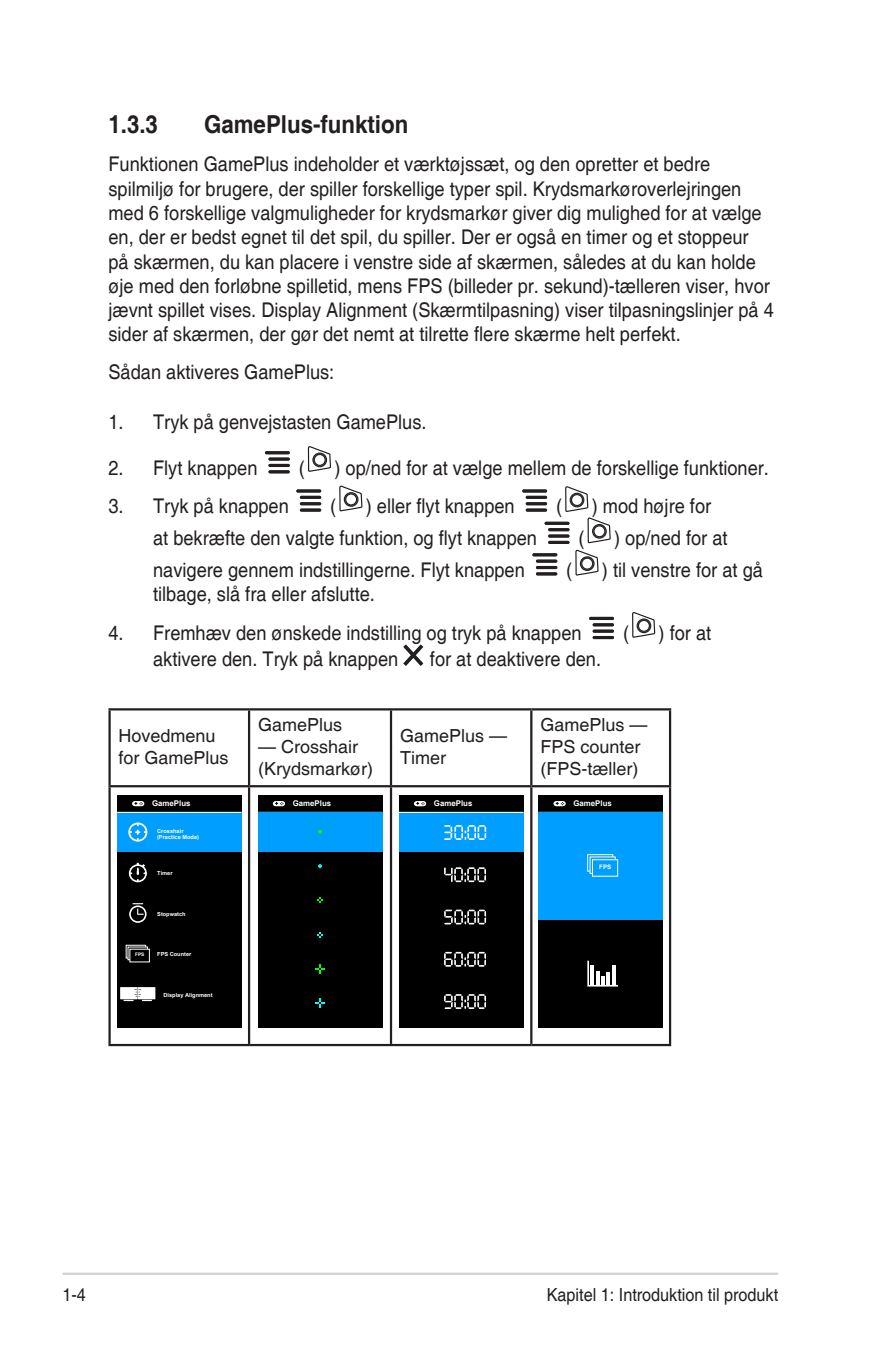
<style>
.page{position:relative;width:893px;height:1346px;background:#fff}
.page>*{position:absolute;margin:0;border:0;box-sizing:border-box;transform-origin:0 0}
.Heading_2{font:700 24.75px "Helvetica";color:#231f20;scale:.9 1}
.Body_Text{font:20.25px/24.3px "Helvetica";color:#231f20;scale:.9 1}
.t1{font:18px/21.6px "Helvetica";color:#231f20}
.t2{font:18px "Helvetica";color:#231f20;scale:.9 1}
.t3{font:700 7.88px "Arial";color:#fff}
.t4{font:700 6.08px "Arial";color:#fff}
.t5{font:700 5.62px/6.5px "Arial";color:#fff}
.t6{font:700 4.73px "Arial";color:#fff}
</style>
<div class="page">
<hr style="left:63px;top:1272px;width:715px;height:3px;background:#d1d2d4">
<hr style="left:265px;top:451px;width:25px;height:3px;background:#231f20;border-radius:2px">
<svg style="left:268px;top:457px;width:22px;height:4px"></svg>
<hr style="left:268px;top:464px;width:22px;height:3px;background:#231f20;border-radius:2px">
<hr style="left:268px;top:470px;width:22px;height:3px;background:#231f20;border-radius:2px">
<svg style="left:308px;top:446px;width:23px;height:26px"></svg>
<hr style="left:296px;top:489px;width:25px;height:3px;background:#231f20;border-radius:2px">
<hr style="left:300px;top:496px;width:21px;height:3px;background:#231f20;border-radius:2px">
<hr style="left:300px;top:502px;width:21px;height:3px;background:#231f20;border-radius:2px">
<svg style="left:300px;top:508px;width:21px;height:4px"></svg>
<svg style="left:339px;top:486px;width:23px;height:25px"></svg>
<hr style="left:522px;top:489px;width:25px;height:3px;background:#231f20;border-radius:2px">
<hr style="left:526px;top:496px;width:21px;height:3px;background:#231f20;border-radius:2px">
<hr style="left:526px;top:502px;width:21px;height:3px;background:#231f20;border-radius:2px">
<svg style="left:526px;top:508px;width:21px;height:4px"></svg>
<hr style="left:545px;top:522px;width:24px;height:3px;background:#231f20;border-radius:2px">
<hr style="left:548px;top:528px;width:21px;height:3px;background:#231f20;border-radius:2px">
<svg style="left:548px;top:534px;width:21px;height:4px"></svg>
<hr style="left:548px;top:541px;width:21px;height:3px;background:#231f20;border-radius:2px">
<svg style="left:565px;top:486px;width:46px;height:57px"></svg>
<hr style="left:532px;top:553px;width:25px;height:3px;background:#231f20;border-radius:2px">
<svg style="left:536px;top:559px;width:21px;height:4px"></svg>
<hr style="left:536px;top:566px;width:21px;height:3px;background:#231f20;border-radius:2px">
<hr style="left:536px;top:572px;width:21px;height:3px;background:#231f20;border-radius:2px">
<svg style="left:575px;top:550px;width:24px;height:25px"></svg>
<hr style="left:589px;top:617px;width:25px;height:3px;background:#231f20;border-radius:2px">
<hr style="left:593px;top:623px;width:21px;height:3px;background:#231f20;border-radius:2px">
<svg style="left:593px;top:629px;width:21px;height:4px"></svg>
<hr style="left:593px;top:636px;width:21px;height:3px;background:#231f20;border-radius:2px">
<svg style="left:632px;top:612px;width:23px;height:26px"></svg>
<svg style="left:403px;top:644px;width:20px;height:22px"></svg>
<hr style="left:108px;top:708px;width:141px;height:2px;background:#231f20">
<hr style="left:108px;top:710px;width:3px;height:75px;background:#231f20">
<hr style="left:249px;top:708px;width:142px;height:2px;background:#231f20">
<hr style="left:248px;top:710px;width:2px;height:75px;background:#231f20">
<hr style="left:391px;top:708px;width:140px;height:2px;background:#231f20">
<hr style="left:390px;top:710px;width:2px;height:75px;background:#231f20">
<hr style="left:531px;top:708px;width:140px;height:2px;background:#231f20">
<hr style="left:530px;top:710px;width:2px;height:75px;background:#231f20">
<hr style="left:669px;top:710px;width:2px;height:75px;background:#231f20">
<hr style="left:108px;top:785px;width:141px;height:2px;background:#231f20">
<hr style="left:108px;top:787px;width:3px;height:257px;background:#231f20">
<hr style="left:249px;top:785px;width:142px;height:2px;background:#231f20">
<hr style="left:248px;top:787px;width:2px;height:257px;background:#231f20">
<hr style="left:391px;top:785px;width:140px;height:2px;background:#231f20">
<hr style="left:390px;top:787px;width:2px;height:257px;background:#231f20">
<hr style="left:531px;top:785px;width:140px;height:2px;background:#231f20">
<hr style="left:530px;top:787px;width:2px;height:257px;background:#231f20">
<hr style="left:669px;top:787px;width:2px;height:257px;background:#231f20">
<hr style="left:108px;top:1044px;width:141px;height:2px;background:#231f20">
<hr style="left:249px;top:1044px;width:142px;height:2px;background:#231f20">
<hr style="left:391px;top:1044px;width:140px;height:2px;background:#231f20">
<hr style="left:531px;top:1044px;width:140px;height:2px;background:#231f20">
<div style="left:117px;top:795px;width:125px;height:233px;background:#000"></div>
<svg style="left:132px;top:801px;width:12px;height:5px"></svg>
<div style="left:117px;top:812px;width:125px;height:40px;background:#009eff"></div>
<hr style="left:117px;top:812px;width:125px;height:1px;background:#fff">
<svg style="left:128px;top:822px;width:19px;height:19px"></svg>
<svg style="left:120px;top:987px;width:35px;height:14px"></svg>
<svg style="left:129px;top:863px;width:18px;height:19px"></svg>
<svg style="left:129px;top:903px;width:18px;height:20px"></svg>
<div style="left:258px;top:795px;width:124px;height:233px;background:#000"></div>
<svg style="left:273px;top:801px;width:12px;height:5px"></svg>
<div style="left:258px;top:812px;width:124px;height:40px;background:#009eff"></div>
<svg style="left:318px;top:830px;width:4px;height:4px"></svg>
<svg style="left:318px;top:864px;width:4px;height:4px"></svg>
<svg style="left:317px;top:932px;width:6px;height:5px"></svg>
<svg style="left:317px;top:897px;width:6px;height:6px"></svg>
<svg style="left:315px;top:964px;width:10px;height:10px"></svg>
<svg style="left:315px;top:998px;width:10px;height:10px"></svg>
<div style="left:399px;top:795px;width:124px;height:233px;background:#000"></div>
<svg style="left:414px;top:801px;width:12px;height:5px"></svg>
<div style="left:399px;top:812px;width:124px;height:40px;background:#009eff"></div>
<svg style="left:444px;top:825px;width:42px;height:15px"></svg>
<svg style="left:444px;top:867px;width:42px;height:15px"></svg>
<svg style="left:444px;top:909px;width:42px;height:15px"></svg>
<svg style="left:444px;top:952px;width:42px;height:15px"></svg>
<svg style="left:444px;top:994px;width:42px;height:15px"></svg>
<hr style="left:399px;top:812px;width:124px;height:1px;background:#fff">
<div style="left:538px;top:795px;width:125px;height:233px;background:#000"></div>
<div style="left:538px;top:812px;width:125px;height:107px;background:#009eff"></div>
<svg style="left:553px;top:801px;width:13px;height:5px"></svg>
<svg style="left:589px;top:856px;width:1px;height:13px"></svg>
<div style="left:587px;top:854px;width:26px;height:17px;border:1px solid #fff"></div>
<div style="left:590px;top:857px;width:25px;height:16px;background:#009eff"></div>
<div style="left:592px;top:859px;width:26px;height:17px;border:1px solid #fff"></div>
<svg style="left:587px;top:961px;width:31px;height:25px"></svg>
<hr style="left:590px;top:965px;width:4px;height:21px;background:#fff">
<hr style="left:612px;top:965px;width:4px;height:21px;background:#fff">
<hr style="left:596px;top:971px;width:3px;height:15px;background:#fff">
<hr style="left:601px;top:976px;width:4px;height:10px;background:#fff">
<hr style="left:606px;top:972px;width:4px;height:14px;background:#fff">
<p class="Heading_2" style="left:108px;top:109px;width:57px">1.3.3</p>
<p class="Heading_2" style="left:204px;top:109px;width:228px">GamePlus-funktion</p>
<p class="Body_Text" style="left:108px;top:153px;width:741px">Funktionen GamePlus indeholder et værktøjssæt, og den opretter et bedre spilmiljø for brugere, der spiller forskellige typer spil. Krydsmarkøroverlejringen med 6 forskellige valgmuligheder for krydsmarkør giver dig mulighed for at vælge en, der er bedst egnet til det spil, du spiller. Der er også en timer og et stoppeur på skærmen, du kan placere i venstre side af skærmen, således at du kan holde øje med den forløbne spilletid, mens FPS (billeder pr. sekund)-tælleren viser, hvor jævnt spillet vises. Display Alignment (Skærmtilpasning) viser tilpasningslinjer på 4 sider af skærmen, der gør det nemt at tilrette flere skærme helt perfekt.</p>
<p class="Body_Text" style="left:108px;top:360px;width:252px">Sådan aktiveres GamePlus:</p>
<p class="Body_Text" style="left:108px;top:410px;width:355px">1. Tryk på genvejstasten GamePlus.</p>
<p class="Body_Text" style="left:108px;top:456px;width:167px">2. Flyt knappen</p>
<p class="Body_Text" style="left:299px;top:456px;width:8px">(</p>
<p class="Body_Text" style="left:334px;top:456px;width:484px">) op/ned for at vælge mellem de forskellige funktioner.</p>
<p class="Body_Text" style="left:108px;top:494px;width:202px">3. Tryk på knappen</p>
<p class="Body_Text" style="left:330px;top:494px;width:8px">(</p>
<p class="Body_Text" style="left:366px;top:494px;width:167px">) eller flyt knappen</p>
<p class="Body_Text" style="left:556px;top:494px;width:8px">(</p>
<p class="Body_Text" style="left:592px;top:494px;width:134px">) mod højre for</p>
<p class="Body_Text" style="left:153px;top:527px;width:428px">at bekræfte den valgte funktion, og flyt knappen</p>
<p class="Body_Text" style="left:578px;top:527px;width:8px">(</p>
<p class="Body_Text" style="left:614px;top:527px;width:128px">) op/ned for at</p>
<p class="Body_Text" style="left:153px;top:558px;width:415px">navigere gennem indstillingerne. Flyt knappen</p>
<p class="Body_Text" style="left:566px;top:558px;width:8px">(</p>
<p class="Body_Text" style="left:602px;top:558px;width:180px">) til venstre for at gå</p>
<p class="Body_Text" style="left:153px;top:582px;width:248px">tilbage, slå fra eller afslutte.</p>
<p class="Body_Text" style="left:108px;top:622px;width:527px">4. Fremhæv den ønskede indstilling og tryk på knappen</p>
<p class="Body_Text" style="left:623px;top:622px;width:8px">(</p>
<p class="Body_Text" style="left:659px;top:622px;width:60px">) for at</p>
<p class="Body_Text" style="left:153px;top:648px;width:274px">aktivere den. Tryk på knappen</p>
<p class="Body_Text" style="left:430px;top:648px;width:192px">for at deaktivere den.</p>
<p class="t1" style="left:119px;top:726px;width:112px">Hovedmenu for GamePlus</p>
<p class="t3" style="left:152px;top:798px;width:40px">GamePlus</p>
<p class="t6" style="left:135px;top:951px;width:11px">FPS</p>
<p class="t5" style="left:157px;top:828px;width:43px">Crosshair (Practice Mode)</p>
<p class="t5" style="left:157px;top:870px;width:17px">Timer</p>
<p class="t5" style="left:157px;top:910px;width:30px">Stopwatch</p>
<p class="t5" style="left:157px;top:951px;width:36px">FPS Counter</p>
<p class="t5" style="left:164px;top:991px;width:51px">Display Alignment</p>
<p class="t1" style="left:258px;top:715px;width:86px">GamePlus</p>
<p class="t1" style="left:258px;top:736px;width:116px">— Crosshair (Krydsmarkør)</p>
<p class="t1" style="left:400px;top:726px;width:109px">GamePlus —<br>Timer</p>
<p class="t1" style="left:540px;top:715px;width:109px">GamePlus —<br>FPS counter (FPS-tæller)</p>
<p class="t3" style="left:293px;top:798px;width:40px">GamePlus</p>
<p class="t3" style="left:434px;top:798px;width:40px">GamePlus</p>
<p class="t3" style="left:573px;top:798px;width:40px">GamePlus</p>
<p class="t4" style="left:599px;top:863px;width:14px">FPS</p>
<p class="t2" style="left:63px;top:1284px;width:28px">1-4</p>
<p class="t2" style="left:547px;top:1284px;width:259px">Kapitel 1: Introduktion til produkt</p>
</div>
